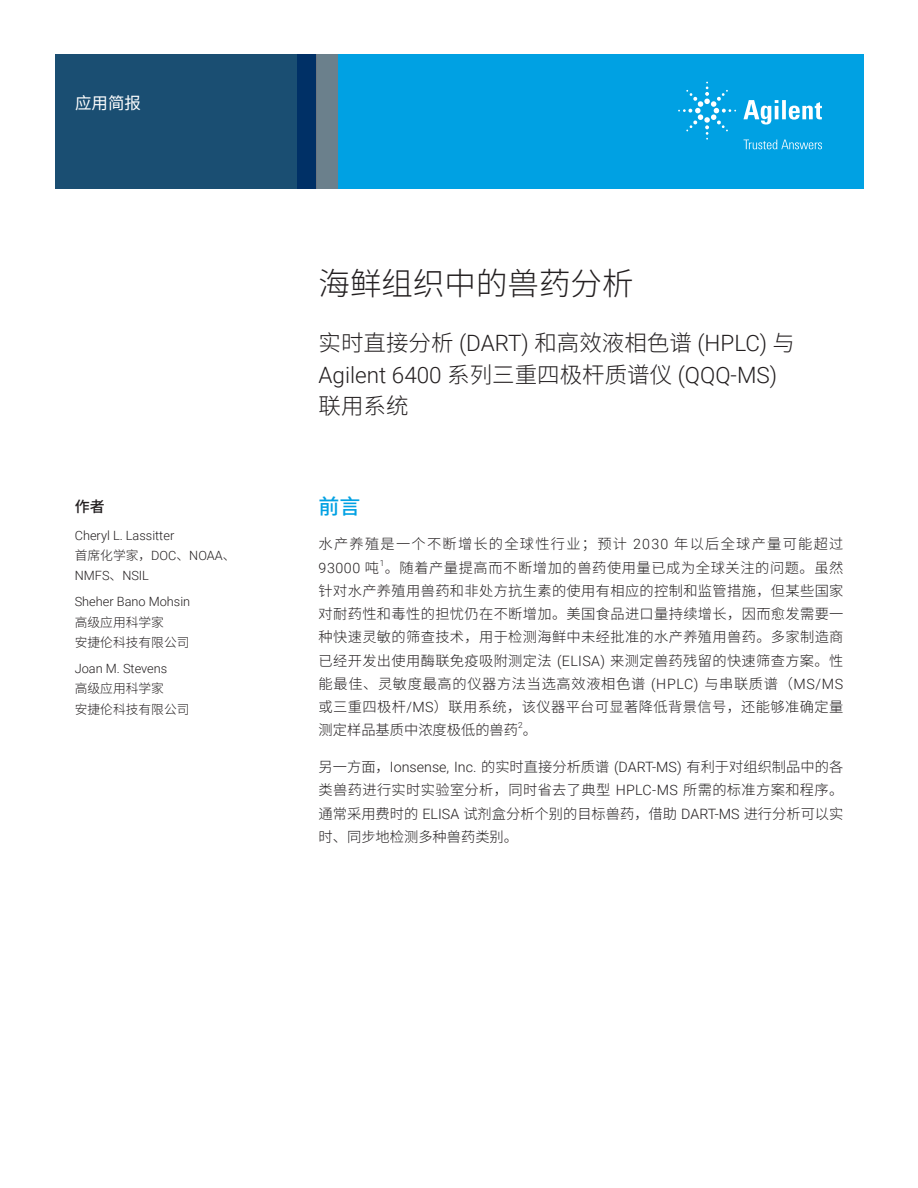
<style>
.page{position:relative;width:918px;height:1188px;background:#fff}
.page>*{position:absolute;margin:0;border:0;box-sizing:border-box;transform-origin:0 0}
.t1{font:300 31.5px "Noto Sans CJ Ksc";color:#231f20}
.t2{font:300 22.5px "Noto Sans CJ Ksc";color:#231f20}
.t3{font:300 22.5px "Roboto";color:#231f20}
.t4{font:500 21px "Noto Sans CJ Ksc";color:#00a1e3}
.t5{font:16.5px "Noto Sans CJ Ksc";color:#fff}
.t6{font:500 15px "Noto Sans CJ Ksc";color:#231f20}
.t7{font:300 14.25px/23.2px "Noto Sans CJ Ksc";letter-spacing:.025em;color:#231f20;text-align:justify}
.t8{font:300 14.25px/23.2px "Noto Sans CJ Ksc";letter-spacing:.065em;color:#231f20}
.t9{font:300 12.75px/26.2px "Roboto";color:#231f20}
.t10{font:300 12.75px/20.2px "Noto Sans CJ Ksc";color:#231f20}
.t11{font:300 8.25px "Roboto";color:#231f20}
.s1{font-family:"Roboto"}
.s2{font-family:"Noto Sans CJ Ksc"}
</style>
<div class="page">
<div style="left:297px;top:54px;width:567px;height:135px;background:#00a1e3"></div>
<svg style="left:55px;top:54px;width:261px;height:135px;background:#184b71"></svg>
<div style="left:316px;top:54px;width:22px;height:135px;background:#6b808c"></div>
<svg style="left:743px;top:100px;width:79px;height:25px"></svg>
<svg style="left:678px;top:82px;width:58px;height:58px"></svg>
<svg style="left:744px;top:140px;width:78px;height:9px"></svg>
<p class="t5" style="left:75px;top:94px;width:67px">应用简报</p>
<p class="t6" style="left:75px;top:498px;width:31px">作者</p>
<p class="t9" style="left:75px;top:521px;width:101px">Cheryl L. Lassitter</p>
<p class="t10" style="left:75px;top:545px;width:162px">首席化学家，<span class="s1">DOC</span>、<span class="s1">NOAA</span>、</p>
<p class="t9" style="left:75px;top:562px;width:117px">NMFS<span class="s2">、</span>NSIL<br>Sheher Bano Mohsin</p>
<p class="t10" style="left:75px;top:612px;width:116px">高级应用科学家<br>安捷伦科技有限公司</p>
<p class="t9" style="left:75px;top:655px;width:94px">Joan M. Stevens</p>
<p class="t10" style="left:75px;top:679px;width:116px">高级应用科学家<br>安捷伦科技有限公司</p>
<h1 class="t1" style="left:319px;top:265px;width:316px">海鲜组织中的兽药分析</h1>
<h2 class="t2" style="left:319px;top:331px;width:478px">实时直接分析 <span class="s1">(DART)</span> 和高效液相色谱 <span class="s1">(HPLC)</span> 与</h2>
<h2 class="t3" style="left:319px;top:359px;width:460px">Agilent 6400 <span class="s2">系列三重四极杆质谱仪</span> (QQQ-MS)</h2>
<h2 class="t2" style="left:319px;top:394px;width:91px">联用系统</h2>
<h3 class="t4" style="left:319px;top:494px;width:43px">前言</h3>
<p class="t8" style="left:319px;top:533px;width:526px">水产养殖是一个不断增长的全球性行业；预计 <span class="s1">2030</span> 年以后全球产量可能超过<br><span class="s1">93000</span> 吨。随着产量提高而不断增加的兽药使用量已成为全球关注的问题。虽然</p>
<p class="t11" style="left:380px;top:557px;width:6px">1</p>
<p class="t7" style="left:319px;top:579px;width:526px">针对水产养殖用兽药和非处方抗生素的使用有相应的控制和监管措施，但某些国家对耐药性和毒性的担忧仍在不断增加。美国食品进口量持续增长，因而愈发需要一种快速灵敏的筛查技术，用于检测海鲜中未经批准的水产养殖用兽药。多家制造商已经开发出使用酶联免疫吸附测定法 <span class="s1">(ELISA)</span> 来测定兽药残留的快速筛查方案。性能最佳、灵敏度最高的仪器方法当选高效液相色谱 <span class="s1">(HPLC)</span> 与串联质谱（<span class="s1">MS/MS</span>或三重四极杆<span class="s1">/MS</span>）联用系统，该仪器平台可显著降低背景信号，还能够准确定量测定样品基质中浓度极低的兽药。</p>
<p class="t11" style="left:518px;top:720px;width:6px">2</p>
<p class="t7" style="left:319px;top:756px;width:526px">另一方面，<span class="s1">Ionsense, Inc.</span> 的实时直接分析质谱 <span class="s1">(DART-MS)</span> 有利于对组织制品中的各类兽药进行实时实验室分析，同时省去了典型 <span class="s1">HPLC-MS</span> 所需的标准方案和程序。通常采用费时的 <span class="s1">ELISA</span> 试剂盒分析个别的目标兽药，借助 <span class="s1">DART-MS</span> 进行分析可以实时、同步地检测多种兽药类别。</p>
</div>
